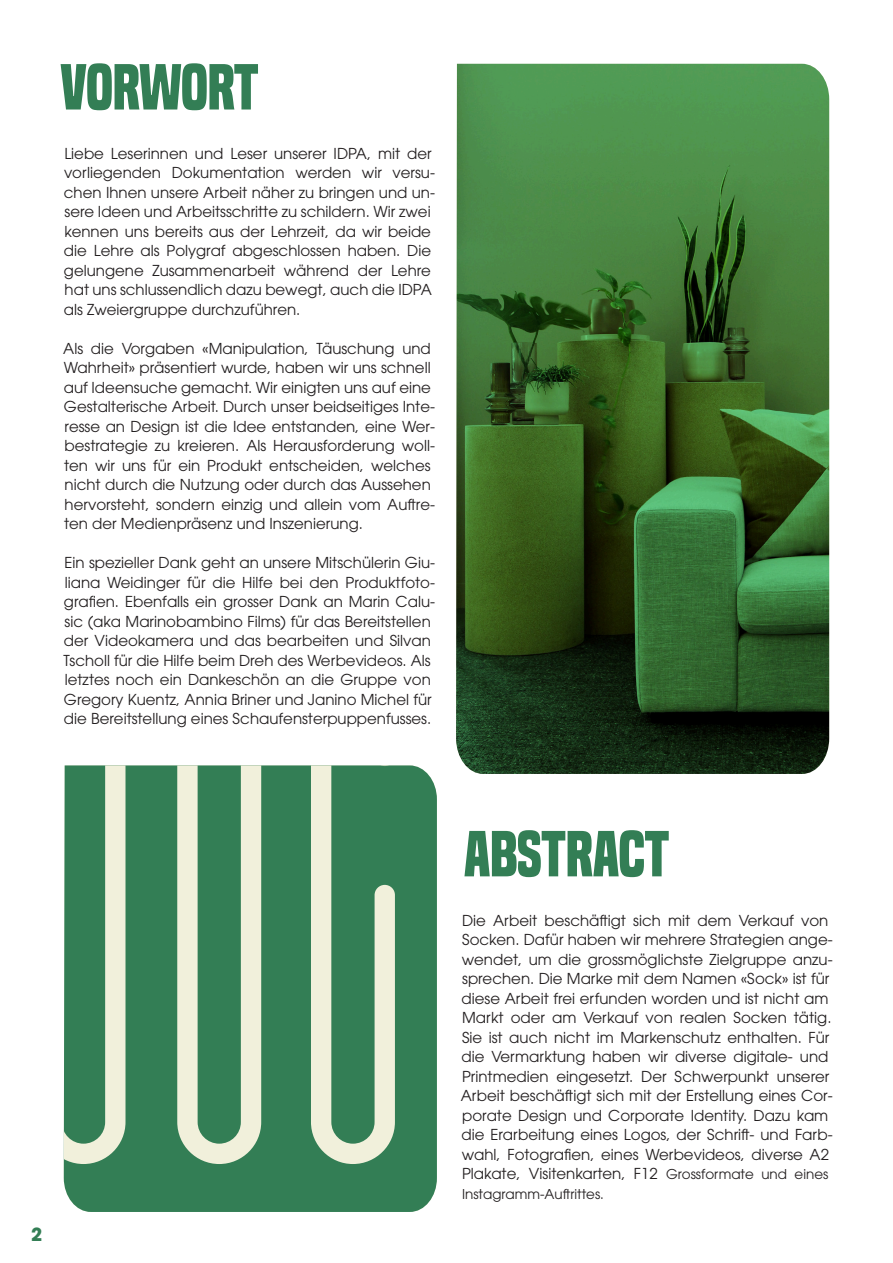
<style>
.page{position:relative;width:893px;height:1263px;background:#fff}
.page>*{position:absolute;margin:0;border:0;box-sizing:border-box;transform-origin:0 0}
.t1{font:700 60px "Built Titling Rg";letter-spacing:-.015em;color:#337e55}
.t2{font:700 18px "ITC Avant Garde Pro";color:#337e55}
.t3{font:15px/19.5px "ITC Avant Garde Pro";color:#231f20}
.t4{font:13.5px "ITC Avant Garde Pro";color:#231f20}
.s1{font-size:13.5px}
</style>
<div class="page">
<svg style="left:64px;top:765px;width:373px;height:447px;fill:#337e55"></svg>
<svg style="left:177px;top:765px;width:84px;height:399px"></svg>
<svg style="left:64px;top:765px;width:61px;height:399px"></svg>
<svg style="left:311px;top:765px;width:84px;height:399px"></svg>
<img style="left:456px;top:64px;width:373px;height:710px">
<h1 class="t1" style="left:60px;top:52px;width:200px">VORWORT</h1>
<p class="t3" style="left:64px;top:143px;width:373px">Liebe Leserinnen und Leser unserer IDPA, mit der vorliegenden Dokumentation werden wir versu&shy;chen Ihnen unsere Arbeit näher zu bringen und un&shy;sere Ideen und Arbeitsschritte zu schildern. Wir zwei kennen uns bereits aus der Lehrzeit, da wir beide die Lehre als Polygraf abgeschlossen haben. Die gelungene Zusammenarbeit während der Lehre hat uns schlussendlich dazu bewegt, auch die IDPA als Zweiergruppe durchzuführen.</p>
<p class="t3" style="left:63px;top:338px;width:373px">Als die Vorgaben «Manipulation, Täuschung und Wahrheit» präsentiert wurde, haben wir uns schnell auf Ideensuche gemacht. Wir einigten uns auf eine Gestalterische Arbeit. Durch unser beidseitiges Inte&shy;resse an Design ist die Idee entstanden, eine Wer&shy;bestrategie zu kreieren. Als Herausforderung woll&shy;ten wir uns für ein Produkt entscheiden, welches nicht durch die Nutzung oder durch das Aussehen hervorsteht, sondern einzig und allein vom Auftre&shy;ten der Medienpräsenz und Inszenierung.</p>
<p class="t3" style="left:64px;top:553px;width:373px">Ein spezieller Dank geht an unsere Mitschülerin Giu&shy;liana Weidinger für die Hilfe bei den Produktfoto&shy;grafien. Ebenfalls ein grosser Dank an Marin Calu&shy;sic (aka Marinobambino Films) für das Bereitstellen der Videokamera und das bearbeiten und Silvan Tscholl für die Hilfe beim Dreh des Werbevideos. Als letztes noch ein Dankeschön an die Gruppe von Gregory Kuentz, Annia Briner und Janino Michel für die Bereitstellung eines Schaufensterpuppenfusses.</p>
<p class="t2" style="left:31px;top:1222px;width:13px">2</p>
<h1 class="t1" style="left:464px;top:819px;width:207px">ABSTRACT</h1>
<p class="t3" style="left:461px;top:910px;width:373px">Die Arbeit beschäftigt sich mit dem Verkauf von Socken. Dafür haben wir mehrere Strategien ange&shy;wendet, um die grossmöglichste Zielgruppe anzu&shy;sprechen. Die Marke mit dem Namen «Sock» ist für diese Arbeit frei erfunden worden und ist nicht am Markt oder am Verkauf von realen Socken tätig.<br>Sie ist auch nicht im Markenschutz enthalten. Für die Vermarktung haben wir diverse digitale- und Printmedien eingesetzt. Der Schwerpunkt unserer Arbeit beschäftigt sich mit der Erstellung eines Cor&shy;porate Design und Corporate Identity. Dazu kam die Erarbeitung eines Logos, der Schrift- und Farb&shy;wahl, Fotografien, eines Werbevideos, diverse A2<br>Plakate, Visitenkarten, F12 <span class="s1">Grossformate und eines</span></p>
<p class="t4" style="left:462px;top:1185px;width:143px">Instagramm-Auftrittes.</p>
</div>
